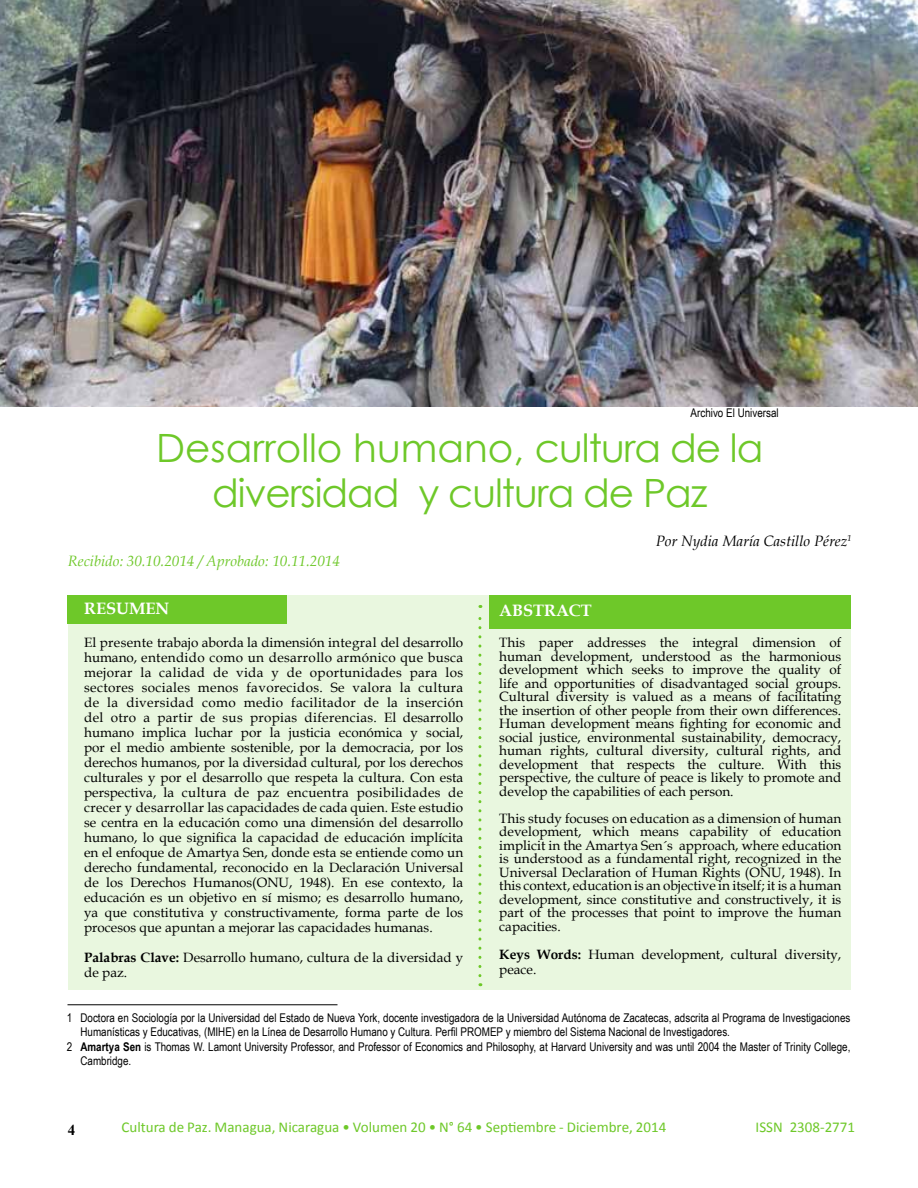
<style>
.page{position:relative;width:918px;height:1188px;background:#fff}
.page>*{position:absolute;margin:0;border:0;box-sizing:border-box;transform-origin:0 0}
.t1{font:39px/45px "Century Gothic";letter-spacing:-.025em;color:#6ec829;text-align:center}
.t2{font:700 16.5px "Book Antiqua";color:#fff}
.t3{font:15px "Calibri";color:#6ec829}
.t4{font:italic 15px "Book Antiqua";color:#6ec829}
.t5{font:italic 15px "Book Antiqua";color:#000}
.t6{font:700 15px "Times New Roman";color:#000}
.t7{font:13.5px/15px "Book Antiqua";color:#000;text-align:justify}
.t8{font:12px "Arial Narrow";color:#000}
.s1{font-weight:700}
</style>
<div class="page">
<img style="left:0;top:0;width:918px;height:406px">
<div style="left:68px;top:595px;width:782px;height:395px;background:#e9f7df"></div>
<div style="left:489px;top:595px;width:361px;height:34px;background:#6ec829"></div>
<div style="left:68px;top:595px;width:219px;height:28px;background:#6ec829"></div>
<svg style="left:478px;top:605px;width:3px;height:371px"></svg>
<hr style="left:68px;top:1004px;width:270px;height:1px;background:#000">
<p class="t8" style="left:691px;top:404px;width:90px">Archivo El Universal</p>
<h1 class="t1" style="left:156px;top:425px;width:609px">Desarrollo humano, cultura de la diversidad y cultura de Paz</h1>
<p class="t5" style="left:656px;top:531px;width:197px">Por Nydia María Castillo Pérez<sup>1</sup></p>
<p class="t4" style="left:68px;top:550px;width:273px">Recibido: 30.10.2014 / Aprobado: 10.11.2014</p>
<p class="t2" style="left:84px;top:597px;width:87px">RESUMEN</p>
<p class="t7" style="left:84px;top:635px;width:381px">El presente trabajo aborda la dimensión integral del desarrollo humano, entendido como un desarrollo armónico que busca mejorar la calidad de vida y de oportunidades para los sectores sociales menos favorecidos. Se valora la cultura de la diversidad como medio facilitador de la inserción del otro a partir de sus propias diferencias. El desarrollo humano implica luchar por la justicia económica y social, por el medio ambiente sostenible, por la democracia, por los derechos humanos, por la diversidad cultural, por los derechos culturales y por el desarrollo que respeta la cultura. Con esta perspectiva, la cultura de paz encuentra posibilidades de crecer y desarrollar las capacidades de cada quien. Este estudio se centra en la educación como una dimensión del desarrollo humano, lo que significa la capacidad de educación implícita en el enfoque de Amartya Sen, donde esta se entiende como un derecho fundamental, reconocido en la Declaración Universal de los Derechos Humanos(ONU, 1948). En ese contexto, la educación es un objetivo en sí mismo; es desarrollo humano, ya que constitutiva y constructivamente, forma parte de los procesos que apuntan a mejorar las capacidades humanas.</p>
<p class="t7" style="left:84px;top:950px;width:381px"><span class="s1">Palabras Clave:</span> Desarrollo humano, cultura de la diversidad y de paz.</p>
<p class="t2" style="left:499px;top:599px;width:94px">ABSTRACT</p>
<p class="t7" style="left:499px;top:636px;width:344px;line-height:13.5px">This paper addresses the integral dimension of human development, understood as the harmonious development which seeks to improve the quality of life and opportunities of disadvantaged social groups.<br>Cultural diversity is valued as a means of facilitating the insertion of other people from their own differences.<br>Human development means fighting for economic and social justice, environmental sustainability, democracy, human rights, cultural diversity, cultural rights, and development that respects the culture. With this perspective, the culture of peace is likely to promote and develop the capabilities of each person.</p>
<p class="t7" style="left:499px;top:811px;width:344px;line-height:13.5px">This study focuses on education as a dimension of human development, which means capability of education implicit in the Amartya Sen´s approach, where education is understood as a fundamental right, recognized in the Universal Declaration of Human Rights (ONU, 1948). In this context, education is an objective in itself; it is a human development, since constitutive and constructively, it is part of the processes that point to improve the human capacities.</p>
<p class="t7" style="left:499px;top:947px;width:344px"><span class="s1">Keys Words:</span> Human development, cultural diversity, peace.</p>
<p class="t8" style="left:67px;top:1009px;width:785px">1 Doctora en Sociología por la Universidad del Estado de Nueva York, docente investigadora de la Universidad Autónoma de Zacatecas, adscrita al Programa de Investigaciones</p>
<p class="t8" style="left:80px;top:1023px;width:651px">Humanísticas y Educativas, (MIHE) en la Línea de Desarrollo Humano y Cultura. Perfil PROMEP y miembro del Sistema Nacional de Investigadores.</p>
<p class="t8" style="left:67px;top:1038px;width:785px">2 <span class="s1">Amartya Sen</span> is Thomas W. Lamont University Professor, and Professor of Economics and Philosophy, at Harvard University and was until 2004 the Master of Trinity College,</p>
<p class="t8" style="left:80px;top:1052px;width:52px">Cambridge.</p>
<p class="t6" style="left:68px;top:1120px;width:9px">4</p>
<p class="t3" style="left:122px;top:1118px;width:546px">Cultura de Paz. Managua, Nicaragua • Volumen 20 • N° 64 • Septiembre - Diciembre, 2014</p>
<p class="t3" style="left:756px;top:1118px;width:101px">ISSN 2308-2771</p>
</div>
